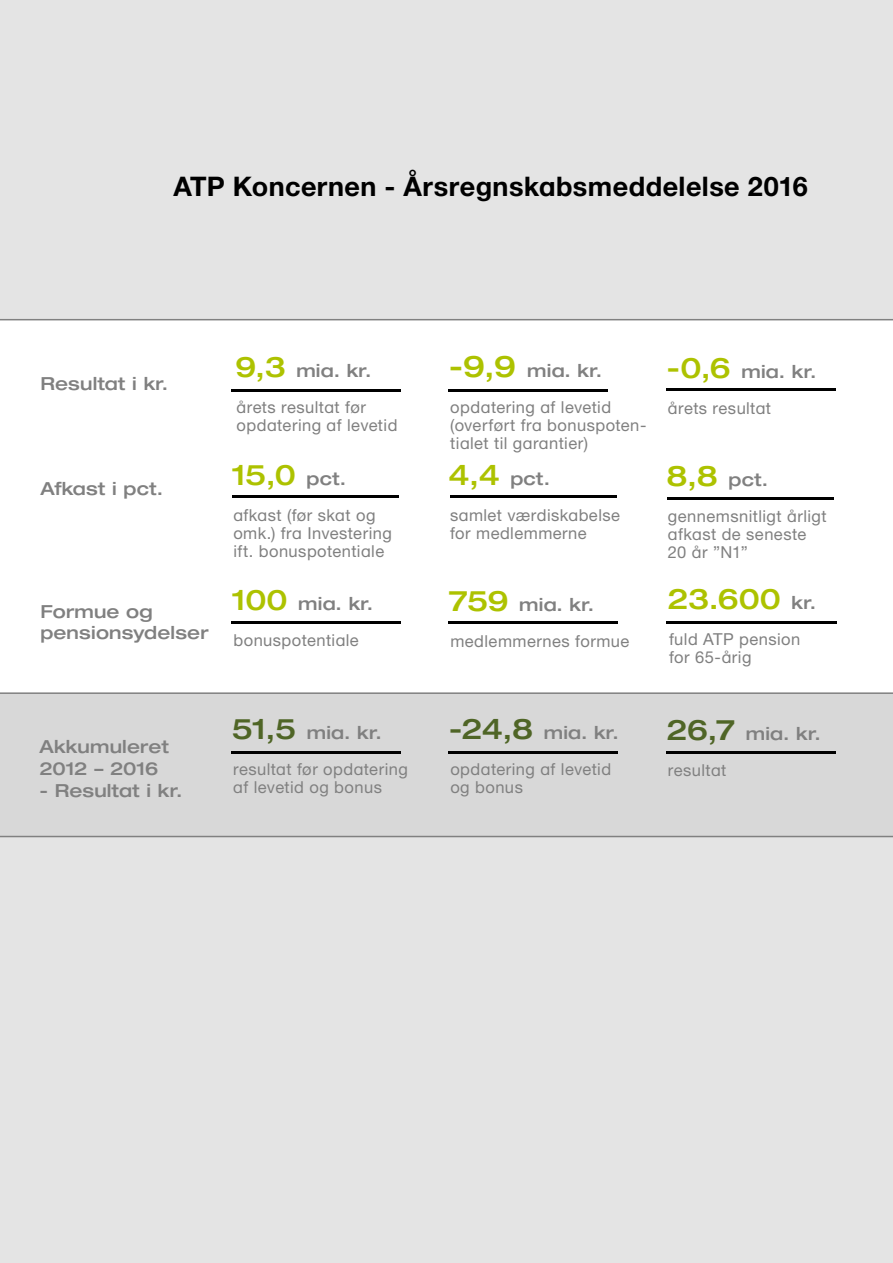
<style>
.page{position:relative;width:893px;height:1263px;background:#e4e4e4}
.page>*{position:absolute;margin:0;border:0;box-sizing:border-box;transform-origin:0 0}
.t1{font:500 28.5px "Helvetica Neue ATP Head";letter-spacing:-.015em;color:#adc200}
.t2{font:700 27px "Helvetica Neue ATP Body";letter-spacing:.015em;color:#000}
.t3{font:500 18px/21.6px "Helvetica Neue ATP Head";letter-spacing:.01em;color:#808080}
.t4{font:16.5px/18px "Helvetica Neue ATP Body";letter-spacing:.025em;color:#808080}
.s1{font-size:28.5px;color:#adc200}
.s2{font-size:18px;color:#808080}
.s3{font-size:28.5px;color:#4f6526}
.s4{font-size:30px;color:#adc200}
</style>
<div class="page">
<div style="left:0;top:694px;width:893px;height:143px;background:#d8d8d8"></div>
<div style="left:0;top:319px;width:893px;height:375px;background:#fff"></div>
<hr style="left:232px;top:389px;width:169px;height:2px;background:#000">
<hr style="left:232px;top:752px;width:169px;height:2px;background:#000">
<hr style="left:666px;top:388px;width:170px;height:2px;background:#000">
<hr style="left:666px;top:752px;width:170px;height:2px;background:#000">
<hr style="left:449px;top:389px;width:159px;height:2px;background:#000">
<hr style="left:449px;top:752px;width:169px;height:2px;background:#000">
<hr style="left:232px;top:495px;width:166px;height:2px;background:#000">
<hr style="left:232px;top:621px;width:169px;height:2px;background:#000">
<hr style="left:449px;top:621px;width:169px;height:2px;background:#000">
<hr style="left:666px;top:621px;width:170px;height:2px;background:#000">
<hr style="left:667px;top:497px;width:167px;height:2px;background:#000">
<hr style="left:450px;top:495px;width:167px;height:2px;background:#000">
<h2 class="t2" style="left:173px;top:170px;width:636px">ATP Koncernen - Årsregnskabsmeddelelse 2016</h2>
<p class="t3" style="left:40px;top:373px;width:129px">Resultat i kr.</p>
<p class="t3" style="left:40px;top:478px;width:124px">Afkast i pct.</p>
<p class="t3" style="left:40px;top:600px;width:170px">Formue og pensionsydelser</p>
<p class="t3" style="left:235px;top:359px;width:138px"><span class="s1">9,3</span> mia. kr.</p>
<p class="t4" style="left:237px;top:398px;width:162px">årets resultat før opdatering af levetid</p>
<h1 class="t1" style="left:232px;top:457px;width:116px">15,0 <span class="s2">pct.</span></h1>
<p class="t4" style="left:233px;top:506px;width:160px">afkast (før skat og omk.) fra Investering ift. bonuspotentiale</p>
<p class="t3" style="left:232px;top:593px;width:143px"><span class="s1">100</span> mia. kr.</p>
<p class="t4" style="left:233px;top:631px;width:127px">bonuspotentiale</p>
<p class="t3" style="left:39px;top:736px;width:131px">Akkumuleret<br>2012 – 2016</p>
<p class="t3" style="left:39px;top:779px;width:145px">- Resultat i kr.</p>
<p class="t3" style="left:232px;top:722px;width:151px"><span class="s3">51,5</span> mia. kr.</p>
<p class="t4" style="left:233px;top:760px;width:176px">resultat før opdatering af levetid og bonus</p>
<p class="t3" style="left:449px;top:359px;width:155px"><span class="s4">-9,9</span> mia. kr.</p>
<p class="t4" style="left:450px;top:398px;width:198px">opdatering af levetid (overført fra bonuspoten&shy;tialet til garantier)</p>
<p class="t3" style="left:449px;top:467px;width:103px"><span class="s1">4,4</span> pct.</p>
<p class="t4" style="left:450px;top:506px;width:171px">samlet værdiskabelse for medlemmerne</p>
<p class="t3" style="left:449px;top:594px;width:147px"><span class="s1">759</span> mia. kr.</p>
<p class="t4" style="left:450px;top:632px;width:180px">medlemmernes formue</p>
<p class="t3" style="left:449px;top:722px;width:171px"><span class="s3">-24,8</span> mia. kr.</p>
<p class="t4" style="left:450px;top:760px;width:162px">opdatering af levetid og bonus</p>
<p class="t3" style="left:666px;top:360px;width:152px"><span class="s1">-0,6</span> mia. kr.</p>
<p class="t4" style="left:668px;top:399px;width:105px">årets resultat</p>
<p class="t3" style="left:666px;top:469px;width:103px"><span class="s1">8,8</span> pct.</p>
<p class="t4" style="left:668px;top:507px;width:160px">gennemsnitligt årligt afkast de seneste<br>20 år ”N1”</p>
<h1 class="t1" style="left:667px;top:581px;width:150px">23.600 <span class="s2">kr.</span></h1>
<p class="t4" style="left:669px;top:630px;width:133px">fuld ATP pension for 65-årig</p>
<p class="t3" style="left:666px;top:723px;width:156px"><span class="s3">26,7</span> mia. kr.</p>
<p class="t4" style="left:668px;top:761px;width:60px">resultat</p>
</div>
